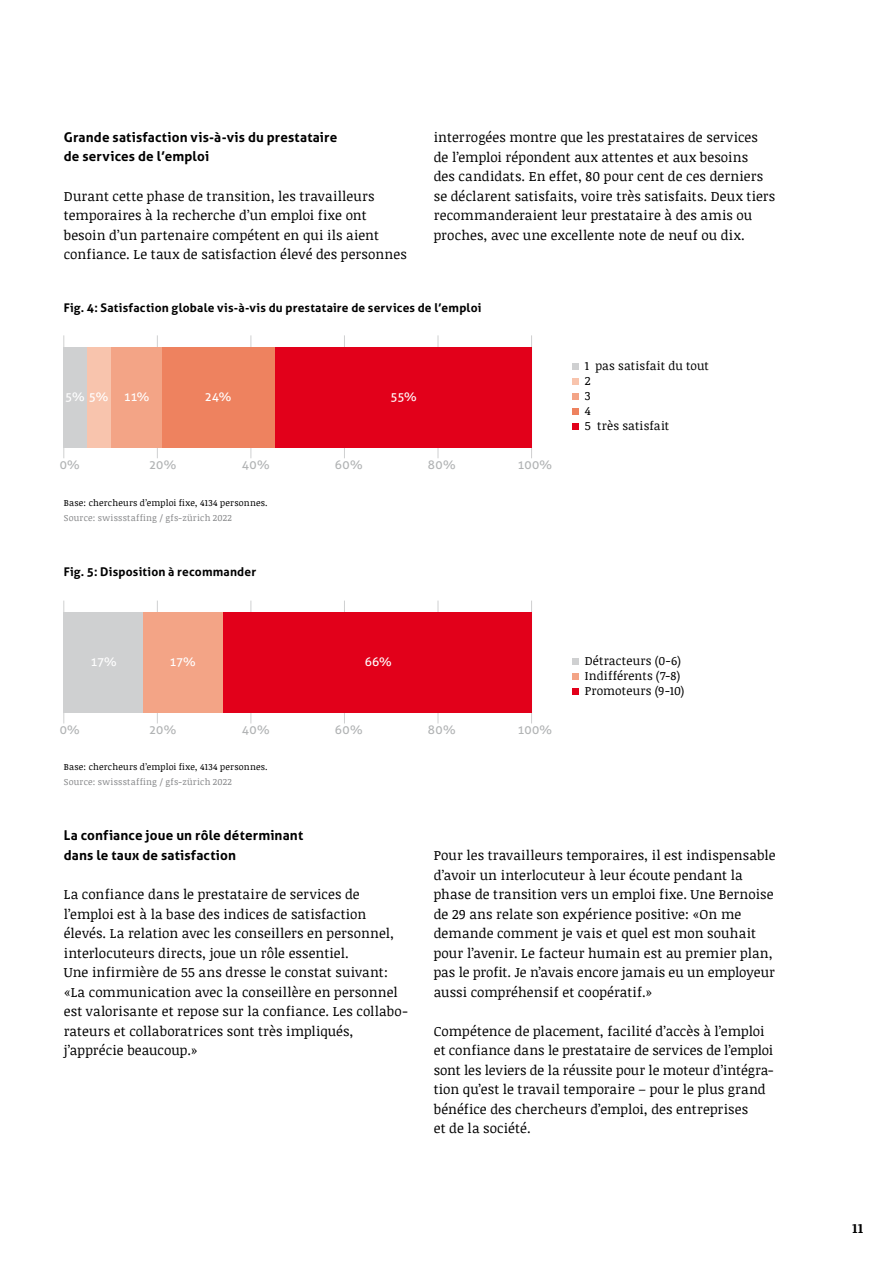
<style>
.page{position:relative;width:893px;height:1263px;background:#fff}
.page>*{position:absolute;margin:0;border:0;box-sizing:border-box;transform-origin:0 0}
.t1{font:13.5px/19.5px "Noticia Text";letter-spacing:.01em;color:#000}
.t2{font:700 13.5px/19.5px "Aller";letter-spacing:.01em;color:#000}
.t3{font:700 13.5px "Noticia Text";color:#000}
.t4{font:700 12px "Aller";letter-spacing:.015em;color:#000}
.t5{font:12px/15px "Noticia Text";letter-spacing:.015em;color:#000}
.t6{font:12px "Aller";letter-spacing:.03em;color:#b1b3b4}
.t7{font:12px "Aller";letter-spacing:-.04em;color:#fff}
.t8{font:9px "Noticia Text";letter-spacing:.025em;color:#000}
.t9{font:9px "Noticia Text";letter-spacing:.03em;color:#868789}
</style>
<div class="page">
<svg style="left:572px;top:364px;width:6px;height:6px"></svg>
<svg style="left:572px;top:379px;width:6px;height:6px"></svg>
<svg style="left:572px;top:394px;width:6px;height:6px"></svg>
<svg style="left:572px;top:409px;width:6px;height:6px"></svg>
<svg style="left:572px;top:424px;width:6px;height:6px"></svg>
<hr style="left:63px;top:601px;width:1px;height:122px;background:#cfd0d1">
<hr style="left:157px;top:601px;width:1px;height:122px;background:#cfd0d1">
<hr style="left:251px;top:601px;width:1px;height:122px;background:#cfd0d1">
<hr style="left:344px;top:601px;width:1px;height:122px;background:#cfd0d1">
<hr style="left:438px;top:601px;width:1px;height:122px;background:#cfd0d1">
<hr style="left:531px;top:601px;width:1px;height:122px;background:#cfd0d1">
<div style="left:572px;top:658px;width:6px;height:7px;background:#cfd0d1"></div>
<div style="left:572px;top:673px;width:6px;height:7px;background:#f3a486"></div>
<div style="left:572px;top:688px;width:6px;height:7px;background:#e2001a"></div>
<div style="left:223px;top:613px;width:309px;height:100px;background:#e2001a"></div>
<div style="left:143px;top:613px;width:80px;height:100px;background:#f3a486"></div>
<div style="left:64px;top:613px;width:79px;height:100px;background:#cfd0d1"></div>
<hr style="left:63px;top:335px;width:1px;height:123px;background:#cfd0d1">
<hr style="left:157px;top:335px;width:1px;height:123px;background:#cfd0d1">
<hr style="left:251px;top:335px;width:1px;height:123px;background:#cfd0d1">
<hr style="left:344px;top:335px;width:1px;height:123px;background:#cfd0d1">
<hr style="left:438px;top:335px;width:1px;height:123px;background:#cfd0d1">
<hr style="left:531px;top:335px;width:1px;height:123px;background:#cfd0d1">
<div style="left:274px;top:348px;width:258px;height:100px;background:#e2001a"></div>
<div style="left:162px;top:348px;width:112px;height:100px;background:#ee825f"></div>
<div style="left:110px;top:348px;width:52px;height:100px;background:#f3a486"></div>
<div style="left:87px;top:348px;width:23px;height:100px;background:#f8c4ad"></div>
<div style="left:63px;top:348px;width:24px;height:100px;background:#cfd0d1"></div>
<p class="t2" style="left:64px;top:127px;width:275px">Grande satisfaction vis-à-vis du prestataire de services de l’emploi</p>
<p class="t1" style="left:64px;top:186px;width:344px">Durant cette phase de transition, les travailleurs temporaires à la recherche d’un emploi fixe ont besoin d’un partenaire compétent en qui ils aient confiance. Le taux de satisfaction élevé des personnes</p>
<p class="t1" style="left:434px;top:127px;width:343px">interrogées montre que les prestataires de services de l’emploi répondent aux attentes et aux besoins<br>des candidats. En effet, 80 pour cent de ces derniers se déclarent satisfaits, voire très satisfaits. Deux tiers recommanderaient leur prestataire à des amis ou proches, avec une excellente note de neuf ou dix.</p>
<p class="t4" style="left:64px;top:300px;width:419px">Fig. 4: Satisfaction globale vis-à-vis du prestataire de services de l’emploi</p>
<p class="t7" style="left:65px;top:389px;width:45px">5% 5%</p>
<p class="t7" style="left:124px;top:389px;width:27px">11%</p>
<p class="t7" style="left:205px;top:389px;width:28px">24%</p>
<p class="t7" style="left:391px;top:389px;width:28px">55%</p>
<p class="t6" style="left:60px;top:458px;width:22px">0%</p>
<p class="t6" style="left:149px;top:458px;width:29px">20%</p>
<p class="t6" style="left:242px;top:458px;width:29px">40%</p>
<p class="t6" style="left:335px;top:458px;width:29px">60%</p>
<p class="t6" style="left:428px;top:458px;width:29px">80%</p>
<p class="t6" style="left:517px;top:458px;width:36px">100%</p>
<p class="t8" style="left:64px;top:496px;width:205px">Base: chercheurs d’emploi fixe, 4134 personnes.</p>
<p class="t9" style="left:64px;top:511px;width:170px">Source: swissstaffing / gfs-zürich 2022</p>
<p class="t4" style="left:64px;top:564px;width:194px">Fig. 5: Disposition à recommander</p>
<p class="t7" style="left:91px;top:654px;width:28px">17%</p>
<p class="t7" style="left:170px;top:654px;width:28px">17%</p>
<p class="t7" style="left:365px;top:654px;width:28px">66%</p>
<p class="t6" style="left:60px;top:723px;width:22px">0%</p>
<p class="t6" style="left:149px;top:723px;width:29px">20%</p>
<p class="t6" style="left:242px;top:723px;width:29px">40%</p>
<p class="t6" style="left:335px;top:723px;width:29px">60%</p>
<p class="t6" style="left:428px;top:723px;width:29px">80%</p>
<p class="t6" style="left:517px;top:723px;width:36px">100%</p>
<p class="t8" style="left:64px;top:761px;width:205px">Base: chercheurs d’emploi fixe, 4134 personnes.</p>
<p class="t9" style="left:64px;top:776px;width:170px">Source: swissstaffing / gfs-zürich 2022</p>
<p class="t5" style="left:585px;top:358px;width:126px">1 pas satisfait du tout<br>2<br>3<br>4<br>5 très satisfait</p>
<p class="t5" style="left:585px;top:652px;width:101px">Détracteurs (0-6)<br>Indifférents (7-8)<br>Promoteurs (9-10)</p>
<p class="t2" style="left:64px;top:825px;width:241px">La confiance joue un rôle déterminant dans le taux de satisfaction</p>
<p class="t1" style="left:64px;top:884px;width:345px">La confiance dans le prestataire de services de l’emploi est à la base des indices de satisfaction élevés. La relation avec les conseillers en personnel, interlocuteurs directs, joue un rôle essentiel.<br>Une infirmière de 55 ans dresse le constat suivant: «La communication avec la conseillère en personnel est valorisante et repose sur la confiance. Les collabo&shy;rateurs et collaboratrices sont très impliqués, j’apprécie beaucoup.»</p>
<p class="t1" style="left:434px;top:845px;width:343px">Pour les travailleurs temporaires, il est indispensable d’avoir un interlocuteur à leur écoute pendant la phase de transition vers un emploi fixe. Une Bernoise de 29 ans relate son expérience positive: «On me demande comment je vais et quel est mon souhait pour l’avenir. Le facteur humain est au premier plan, pas le profit. Je n’avais encore jamais eu un employeur aussi compréhensif et coopératif.»</p>
<p class="t1" style="left:434px;top:1021px;width:341px">Compétence de placement, facilité d’accès à l’emploi et confiance dans le prestataire de services de l’emploi sont les leviers de la réussite pour le moteur d’intégra&shy;tion qu’est le travail temporaire – pour le plus grand bénéfice des chercheurs d’emploi, des entreprises<br>et de la société.</p>
<p class="t3" style="left:852px;top:1219px;width:13px">11</p>
</div>
